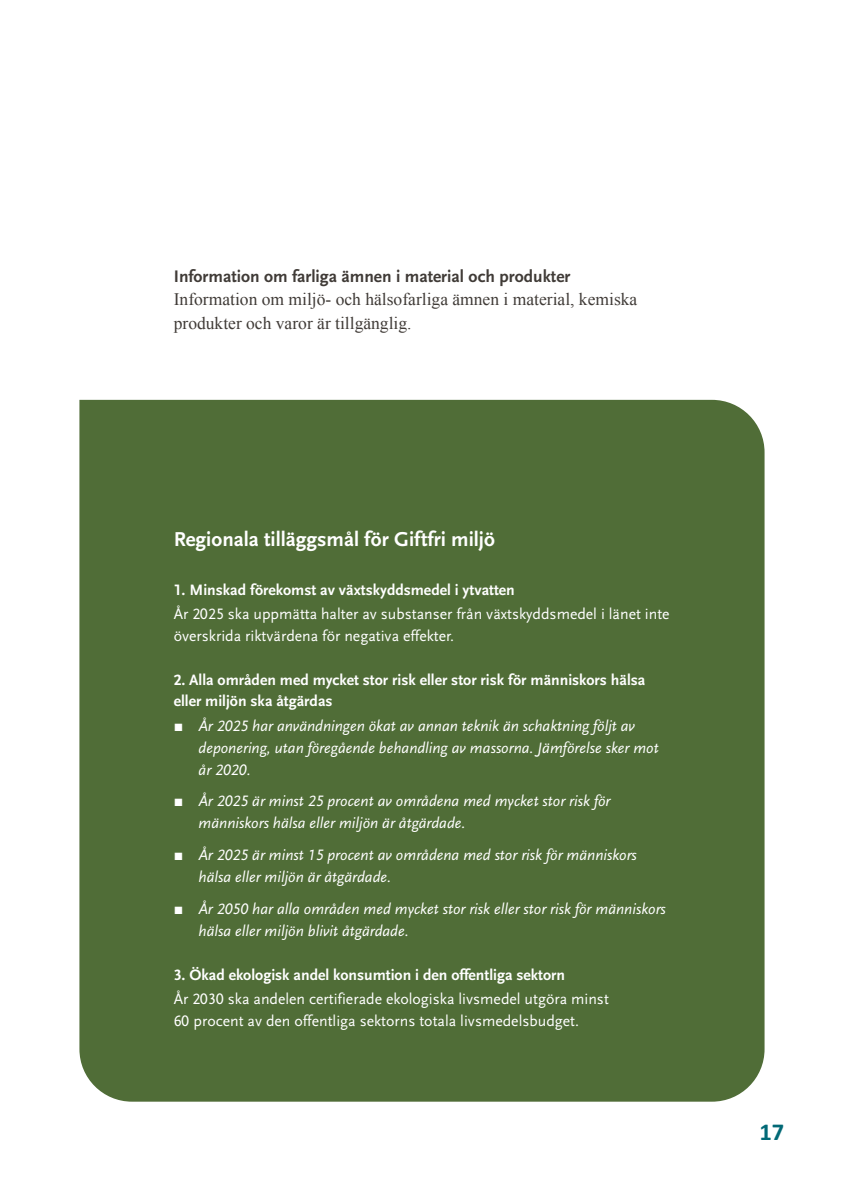
<style>
.page{position:relative;width:844px;height:1191px;background:#fff}
.page>*{position:absolute;margin:0;border:0;box-sizing:border-box;transform-origin:0 0}
.t1{font:700 24.5px "Calibri";color:#026976}
.t2{font:700 21px "Scala Sans Pro";color:#fff}
.t3{font:17.5px/23.6px "Times New Roman";color:#403b37}
.t4{font:700 17.5px "Scala Sans Pro";color:#403b37}
.t5{font:italic 15.75px/21.9px "Scala Sans Pro";color:#fff}
.t6{font:15.75px/21.9px "Scala Sans Pro";color:#fff}
.t7{font:700 15.75px/21.9px "Scala Sans Pro";color:#fff}
.s1{font-family:"Times New Roman"}
</style>
<div class="page">
<div style="left:79px;top:400px;width:685px;height:701px;background:#506d37"></div>
<p class="t4" style="left:174px;top:266px;width:398px">Information om farliga ämnen i material och produkter</p>
<p class="t3" style="left:174px;top:287px;width:465px">Information om miljö- och hälsofarliga ämnen i material, kemiska produkter och varor är tillgänglig.</p>
<h2 class="t2" style="left:174px;top:527px;width:322px">Regionala tilläggsmål för Giftfri miljö</h2>
<p class="t7" style="left:174px;top:578px;width:342px">1. Minskad förekomst av växtskyddsmedel i ytvatten</p>
<p class="t6" style="left:174px;top:603px;width:497px">År 2025 ska uppmätta halter av substanser från växtskyddsmedel i länet inte överskrida riktvärdena för negativa effekter.</p>
<p class="t7" style="left:174px;top:668px;width:473px">2. Alla områden med mycket stor risk eller stor risk för människors hälsa eller miljön ska åtgärdas</p>
<p class="t5" style="left:198px;top:715px;width:461px;text-indent:-25px"><span class="s1">■</span> År 2025 har användningen ökat av annan teknik än schaktning följt av deponering, utan föregående behandling av massorna. Jämförelse sker mot år 2020.</p>
<p class="t5" style="left:198px;top:790px;width:413px;text-indent:-25px"><span class="s1">■</span> År 2025 är minst 25 procent av områdena med mycket stor risk för människors hälsa eller miljön är åtgärdade.</p>
<p class="t5" style="left:198px;top:844px;width:440px;text-indent:-25px"><span class="s1">■</span> År 2025 är minst 15 procent av områdena med stor risk för människors hälsa eller miljön är åtgärdade.</p>
<p class="t5" style="left:198px;top:897px;width:468px;text-indent:-25px"><span class="s1">■</span> År 2050 har alla områden med mycket stor risk eller stor risk för människors hälsa eller miljön blivit åtgärdade.</p>
<p class="t7" style="left:174px;top:964px;width:393px">3. Ökad ekologisk andel konsumtion i den offentliga sektorn</p>
<p class="t6" style="left:174px;top:988px;width:436px">År 2030 ska andelen certifierade ekologiska livsmedel utgöra minst<br>60 procent av den offentliga sektorns totala livsmedelsbudget.</p>
<h1 class="t1" style="left:759px;top:1116px;width:26px">17</h1>
</div>
